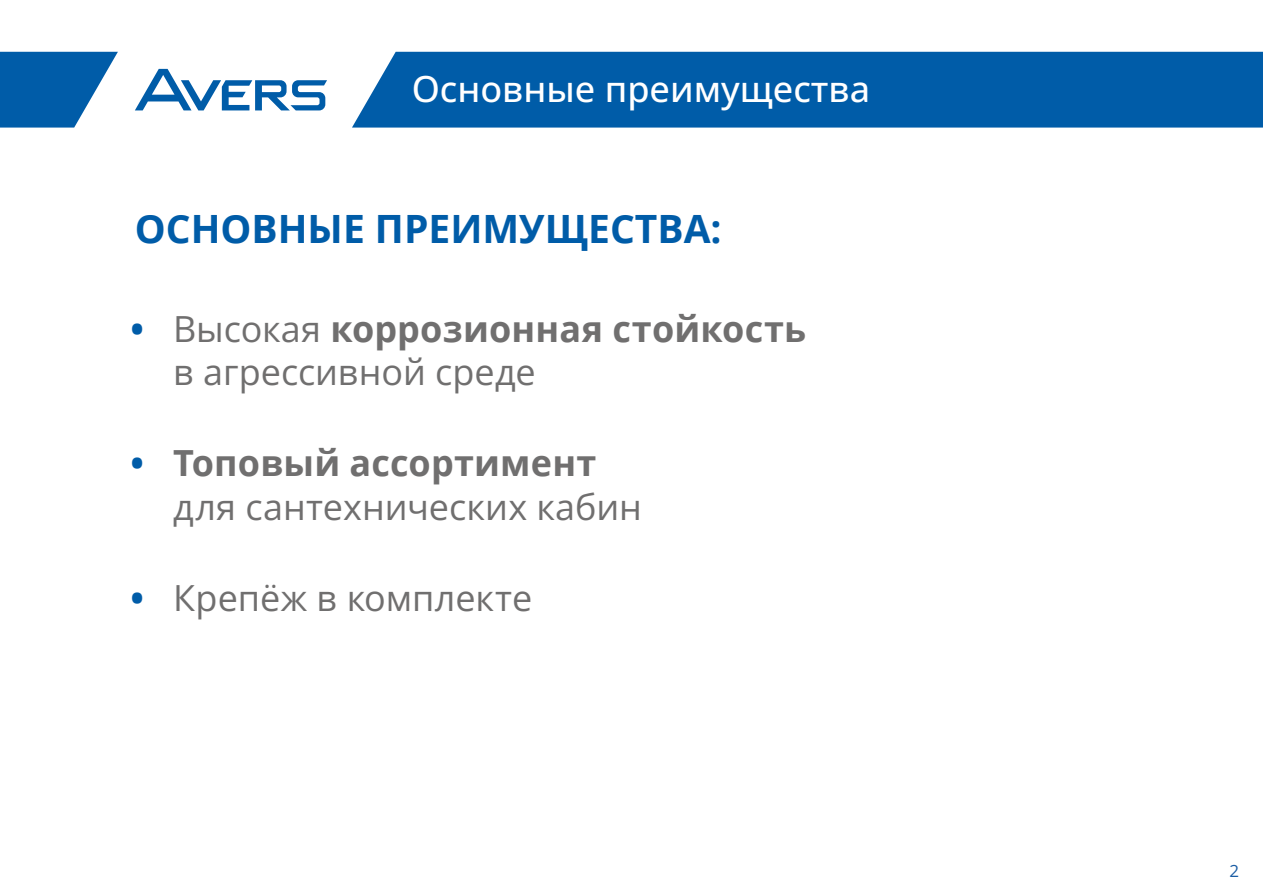
<style>
.page{position:relative;width:1263px;height:893px;background:#fff}
.page>*{position:absolute;margin:0;border:0;box-sizing:border-box;transform-origin:0 0}
.t1{font:700 39px "Open Sans";color:#005ca8}
.t2{font:36px/43.2px "Open Sans";color:#706f6f}
.t3{font:500 36px "Open Sans";color:#fff}
.t4{font:16.95px "Open Sans";color:#1b5da4}
.s1{font-weight:700;color:#005ca8}
.s2{font-weight:700}
</style>
<div class="page">
<svg style="left:0;top:52px;width:118px;height:76px"></svg>
<svg style="left:135px;top:69px;width:192px;height:41px"></svg>
<div style="left:352px;top:52px;width:911px;height:76px;background:#005ca8"></div>
<p class="t3" style="left:412px;top:65px;width:460px">Основные преимущества</p>
<p class="t1" style="left:135px;top:201px;width:588px">ОСНОВНЫЕ ПРЕИМУЩЕСТВА:</p>
<p class="t2" style="left:173px;top:306px;width:635px;text-indent:-43px"><span class="s1">•</span> Высокая <span class="s2">коррозионная стойкость </span>в агрессивной среде</p>
<p class="t2" style="left:173px;top:441px;width:470px;text-indent:-43px"><span class="s1">•</span> <span class="s2">Топовый ассортимент </span>для сантехнических кабин</p>
<p class="t2" style="left:131px;top:575px;width:403px"><span class="s1">•</span> Крепёж в комплекте</p>
<p class="t4" style="left:1229px;top:859px;width:11px">2</p>
</div>
